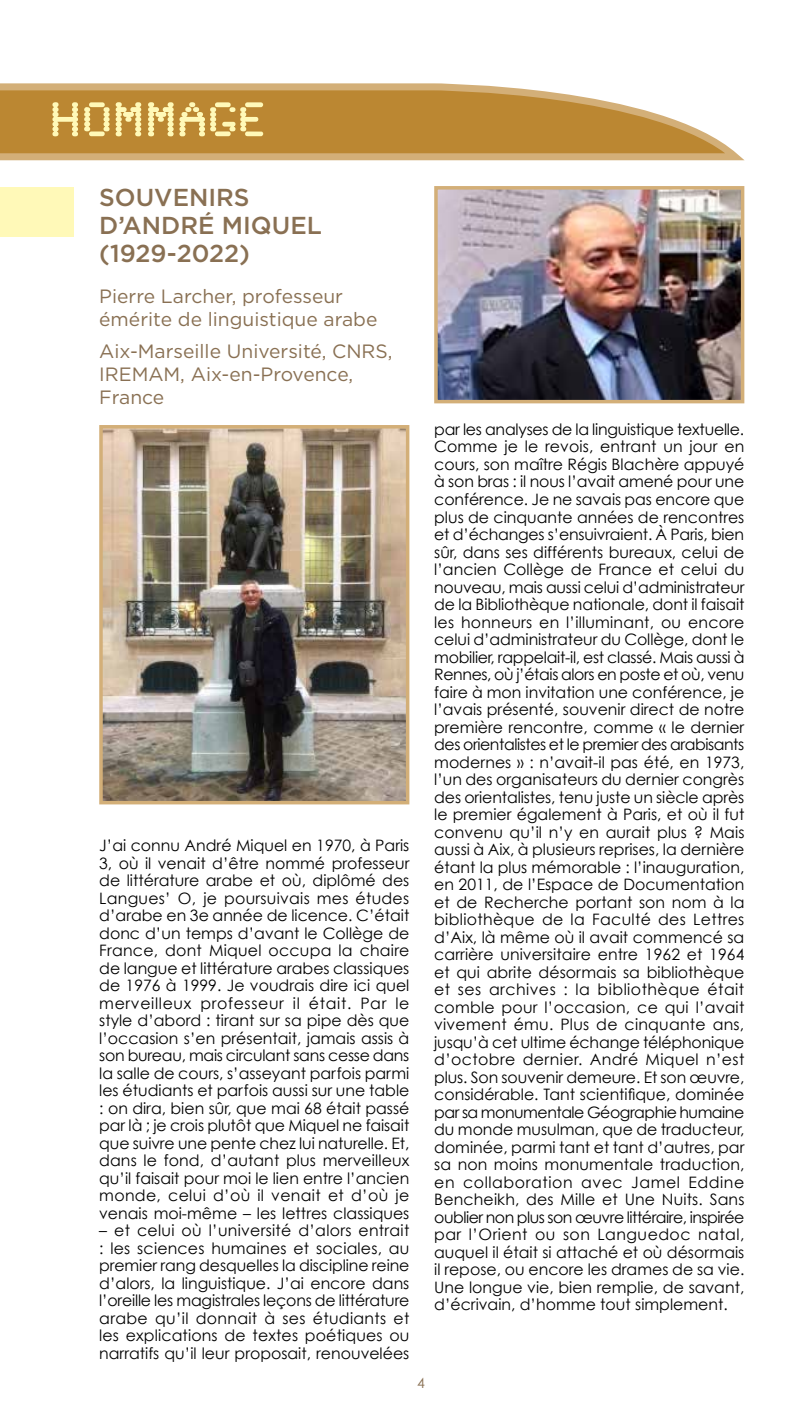
<style>
.page{position:relative;width:794px;height:1414px;background:#fff}
.page>*{position:absolute;margin:0;border:0;box-sizing:border-box;transform-origin:0 0}
.t1{font:50.75px "Synchro Plain";color:#fff9b8}
.t2{font:500 24.5px/28px "Gotham";color:#897053}
.t3{font:19.25px/22.8px "Gotham";color:#897053}
.t4{font:15.75px/17.5px "Century Gothic";color:#000;text-align:justify}
.t5{font:14px "Century Gothic";color:#897053}
</style>
<div class="page">
<svg style="left:0;top:83px;width:745px;height:78px;background:#c89d58"></svg>
<div style="left:0;top:187px;width:74px;height:50px;background:#fff9b8"></div>
<img style="left:104px;top:430px;width:300px;height:369px">
<div style="left:99px;top:425px;width:310px;height:379px;border:4px solid #d3af78"></div>
<img style="left:439px;top:191px;width:300px;height:207px">
<div style="left:434px;top:186px;width:310px;height:217px;border:4px solid #d3af78"></div>
<h1 class="t1" style="left:49px;top:83px;width:217px">HOMMAGE</h1>
<h2 class="t2" style="left:99px;top:183px;width:224px">SOUVENIRS<br>D’ANDRÉ MIQUEL (1929-2022)</h2>
<p class="t3" style="left:99px;top:284px;width:280px">Pierre Larcher, professeur émérite de linguistique arabe</p>
<p class="t3" style="left:99px;top:340px;width:295px">Aix-Marseille Université, CNRS,<br>IREMAM, Aix-en-Provence,<br>France</p>
<p class="t4" style="left:99px;top:836px;width:312px">J’ai connu André Miquel en 1970, à Paris 3, où il venait d’être nommé professeur de littérature arabe et où, diplômé des Langues’ O, je poursuivais mes études d’arabe en 3e année de licence. C’était donc d’un temps d’avant le Collège de France, dont Miquel occupa la chaire de langue et littérature arabes classiques de 1976 à 1999. Je voudrais dire ici quel merveilleux professeur il était. Par le style d’abord : tirant sur sa pipe dès que l’occasion s’en présentait, jamais assis à son bureau, mais circulant sans cesse dans la salle de cours, s’asseyant parfois parmi les étudiants et parfois aussi sur une table : on dira, bien sûr, que mai 68 était passé par là ; je crois plutôt que Miquel ne faisait que suivre une pente chez lui naturelle. Et, dans le fond, d’autant plus merveilleux qu’il faisait pour moi le lien entre l’ancien monde, celui d’où il venait et d’où je venais moi-même – les lettres classiques</p>
<p class="t4" style="left:99px;top:1221px;width:312px">– et celui où l’université d’alors entrait : les sciences humaines et sociales, au premier rang desquelles la discipline reine d’alors, la linguistique. J’ai encore dans l’oreille les magistrales leçons de littérature arabe qu’il donnait à ses étudiants et les explications de textes poétiques ou narratifs qu’il leur proposait, renouvelées</p>
<p class="t5" style="left:417px;top:1374px;width:9px">4</p>
<p class="t4" style="left:434px;top:420px;width:312px">par les analyses de la linguistique textuelle.<br>Comme je le revois, entrant un jour en cours, son maître Régis Blachère appuyé à son bras : il nous l’avait amené pour une conférence. Je ne savais pas encore que plus de cinquante années de rencontres et d’échanges s’ensuivraient. À Paris, bien sûr, dans ses différents bureaux, celui de l’ancien Collège de France et celui du nouveau, mais aussi celui d’administrateur de la Bibliothèque nationale, dont il faisait les honneurs en l’illuminant, ou encore celui d’administrateur du Collège, dont le mobilier, rappelait-il, est classé. Mais aussi à Rennes, où j’étais alors en poste et où, venu faire à mon invitation une conférence, je l’avais présenté, souvenir direct de notre première rencontre, comme « le dernier des orientalistes et le premier des arabisants modernes » : n’avait-il pas été, en 1973, l’un des organisateurs du dernier congrès des orientalistes, tenu juste un siècle après le premier également à Paris, et où il fut convenu qu’il n’y en aurait plus ? Mais aussi à Aix, à plusieurs reprises, la dernière étant la plus mémorable : l’inauguration, en 2011, de l’Espace de Documentation et de Recherche portant son nom à la bibliothèque de la Faculté des Lettres d’Aix, là même où il avait commencé sa carrière universitaire entre 1962 et 1964 et qui abrite désormais sa bibliothèque et ses archives : la bibliothèque était comble pour l’occasion, ce qui l’avait vivement ému. Plus de cinquante ans, jusqu’à cet ultime échange téléphonique d’octobre dernier. André Miquel n’est plus. Son souvenir demeure. Et son œuvre, considérable. Tant scientifique, dominée par sa monumentale Géographie humaine du monde musulman, que de traducteur, dominée, parmi tant et tant d’autres, par sa non moins monumentale traduction, en collaboration avec Jamel Eddine Bencheikh, des Mille et Une Nuits. Sans oublier non plus son œuvre littéraire, inspirée par l’Orient ou son Languedoc natal, auquel il était si attaché et où désormais il repose, ou encore les drames de sa vie.<br>Une longue vie, bien remplie, de savant, d’écrivain, d’homme tout simplement.</p>
</div>
